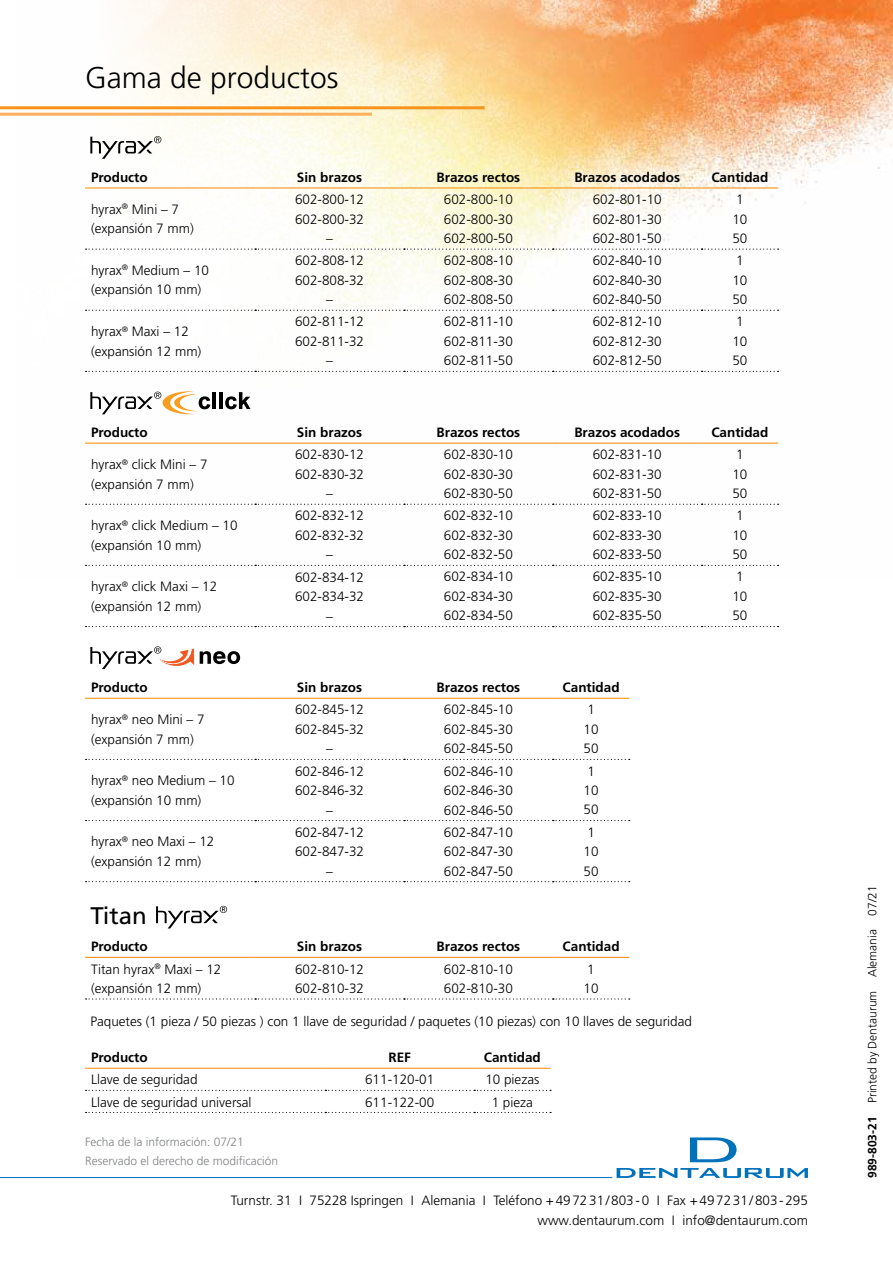
<style>
.page{position:relative;width:893px;height:1263px;background:#fff}
.page>*{position:absolute;margin:0;border:0;box-sizing:border-box;transform-origin:0 0}
.t1{font:300 30px "Frutiger LT Std";color:#000}
.t2{font:24px "Frutiger LT Std";color:#000}
.t3{font:300 13.5px/19.5px "Frutiger LT Std";color:#000}
.t4{font:700 13.5px "Frutiger LT Std";color:#000}
.t5{font:300 12px/19.5px "Frutiger LT Std";color:#808285}
.t6{font:300 12px "Frutiger LT Std";color:#000}
.s1{font-weight:700}
</style>
<div class="page">
<img style="left:17px;top:0;width:876px;height:566px">
<hr style="left:0;top:1177px;width:612px;height:1px;background:#0072bc">
<svg style="left:617px;top:1168px;width:191px;height:10px"></svg>
<svg style="left:690px;top:1137px;width:47px;height:25px"></svg>
<hr style="left:0;top:106px;width:485px;height:3px;background:#f7941e">
<hr style="left:0;top:113px;width:372px;height:3px;background:#fbb05f">
<svg style="left:86px;top:249px;width:693px;height:1px"></svg>
<svg style="left:86px;top:310px;width:693px;height:1px"></svg>
<svg style="left:86px;top:371px;width:693px;height:1px"></svg>
<hr style="left:85px;top:187px;width:170px;height:2px;background:#f7941e">
<hr style="left:255px;top:187px;width:149px;height:2px;background:#f7941e">
<hr style="left:404px;top:187px;width:149px;height:2px;background:#f7941e">
<hr style="left:553px;top:187px;width:149px;height:2px;background:#f7941e">
<hr style="left:702px;top:187px;width:76px;height:2px;background:#f7941e">
<svg style="left:86px;top:504px;width:693px;height:1px"></svg>
<svg style="left:86px;top:565px;width:693px;height:1px"></svg>
<svg style="left:86px;top:626px;width:693px;height:1px"></svg>
<hr style="left:85px;top:443px;width:170px;height:1px;background:#f7941e">
<hr style="left:255px;top:443px;width:149px;height:1px;background:#f7941e">
<hr style="left:404px;top:443px;width:149px;height:1px;background:#f7941e">
<hr style="left:553px;top:443px;width:149px;height:1px;background:#f7941e">
<hr style="left:702px;top:443px;width:76px;height:1px;background:#f7941e">
<hr style="left:213px;top:392px;width:3px;height:17px;background:#000">
<svg style="left:219px;top:392px;width:31px;height:17px"></svg>
<svg style="left:90px;top:391px;width:120px;height:23px"></svg>
<svg style="left:90px;top:136px;width:71px;height:23px"></svg>
<svg style="left:86px;top:1090px;width:465px;height:1px"></svg>
<svg style="left:86px;top:1112px;width:465px;height:1px"></svg>
<hr style="left:85px;top:1068px;width:240px;height:1px;background:#f7941e">
<hr style="left:325px;top:1068px;width:149px;height:1px;background:#f7941e">
<hr style="left:474px;top:1068px;width:77px;height:1px;background:#f7941e">
<svg style="left:86px;top:759px;width:544px;height:1px"></svg>
<svg style="left:86px;top:820px;width:544px;height:1px"></svg>
<svg style="left:86px;top:881px;width:544px;height:1px"></svg>
<hr style="left:85px;top:698px;width:170px;height:1px;background:#f7941e">
<hr style="left:255px;top:698px;width:149px;height:1px;background:#f7941e">
<hr style="left:404px;top:698px;width:149px;height:1px;background:#f7941e">
<hr style="left:553px;top:698px;width:76px;height:1px;background:#f7941e">
<svg style="left:90px;top:646px;width:104px;height:24px"></svg>
<svg style="left:200px;top:651px;width:40px;height:13px"></svg>
<svg style="left:86px;top:998px;width:544px;height:1px"></svg>
<hr style="left:85px;top:957px;width:170px;height:1px;background:#f7941e">
<hr style="left:255px;top:957px;width:149px;height:1px;background:#f7941e">
<hr style="left:404px;top:957px;width:149px;height:1px;background:#f7941e">
<hr style="left:553px;top:957px;width:76px;height:1px;background:#f7941e">
<svg style="left:156px;top:906px;width:71px;height:22px"></svg>
<h1 class="t1" style="left:85px;top:60px;width:255px">Gama de productos</h1>
<p class="t4" style="left:91px;top:169px;width:58px">Producto</p>
<p class="t4" style="left:297px;top:169px;width:67px">Sin brazos</p>
<p class="t4" style="left:436px;top:169px;width:85px">Brazos rectos</p>
<p class="t4" style="left:574px;top:169px;width:107px">Brazos acodados</p>
<p class="t4" style="left:711px;top:169px;width:59px">Cantidad</p>
<p class="t3" style="left:91px;top:200px;width:104px">hyrax<sup>®</sup> Mini – 7 (expansión 7 mm)</p>
<p class="t3" style="left:295px;top:190px;width:71px;text-align:center">602-800-12<br>602-800-32 –</p>
<p class="t3" style="left:444px;top:190px;width:71px;text-align:justify">602-800-10<br>602-800-30<br>602-800-50</p>
<p class="t3" style="left:593px;top:190px;width:71px;text-align:justify">602-801-10<br>602-801-30<br>602-801-50</p>
<p class="t3" style="left:732px;top:190px;width:17px">1<br>10<br>50</p>
<p class="t3" style="left:91px;top:261px;width:120px">hyrax<sup>®</sup> Medium – 10 (expansión 10 mm)</p>
<p class="t3" style="left:295px;top:251px;width:71px;text-align:center">602-808-12<br>602-808-32 –</p>
<p class="t3" style="left:444px;top:251px;width:71px;text-align:justify">602-808-10<br>602-808-30<br>602-808-50</p>
<p class="t3" style="left:593px;top:251px;width:71px;text-align:justify">602-840-10<br>602-840-30<br>602-840-50</p>
<p class="t3" style="left:732px;top:251px;width:17px">1<br>10<br>50</p>
<p class="t3" style="left:91px;top:322px;width:112px">hyrax<sup>®</sup> Maxi – 12 (expansión 12 mm)</p>
<p class="t3" style="left:295px;top:312px;width:71px;text-align:center">602-811-12<br>602-811-32 –</p>
<p class="t3" style="left:444px;top:312px;width:71px;text-align:justify">602-811-10<br>602-811-30<br>602-811-50</p>
<p class="t3" style="left:593px;top:312px;width:71px;text-align:justify">602-812-10<br>602-812-30<br>602-812-50</p>
<p class="t3" style="left:732px;top:312px;width:17px">1<br>10<br>50</p>
<p class="t4" style="left:91px;top:424px;width:58px">Producto</p>
<p class="t4" style="left:297px;top:424px;width:67px">Sin brazos</p>
<p class="t4" style="left:436px;top:424px;width:85px">Brazos rectos</p>
<p class="t4" style="left:574px;top:424px;width:107px">Brazos acodados</p>
<p class="t4" style="left:711px;top:424px;width:59px">Cantidad</p>
<p class="t3" style="left:91px;top:455px;width:118px">hyrax<sup>®</sup> click Mini – 7 (expansión 7 mm)</p>
<p class="t3" style="left:295px;top:445px;width:71px;text-align:center">602-830-12<br>602-830-32 –</p>
<p class="t3" style="left:444px;top:445px;width:71px;text-align:justify">602-830-10<br>602-830-30<br>602-830-50</p>
<p class="t3" style="left:593px;top:445px;width:71px;text-align:justify">602-831-10<br>602-831-30<br>602-831-50</p>
<p class="t3" style="left:732px;top:445px;width:17px">1<br>10<br>50</p>
<p class="t3" style="left:91px;top:516px;width:148px">hyrax<sup>®</sup> click Medium – 10 (expansión 10 mm)</p>
<p class="t3" style="left:295px;top:506px;width:71px;text-align:center">602-832-12<br>602-832-32 –</p>
<p class="t3" style="left:444px;top:506px;width:71px;text-align:justify">602-832-10<br>602-832-30<br>602-832-50</p>
<p class="t3" style="left:593px;top:506px;width:71px;text-align:justify">602-833-10<br>602-833-30<br>602-833-50</p>
<p class="t3" style="left:732px;top:506px;width:17px">1<br>10<br>50</p>
<p class="t3" style="left:91px;top:577px;width:128px">hyrax<sup>®</sup> click Maxi – 12 (expansión 12 mm)</p>
<p class="t3" style="left:295px;top:567px;width:71px;text-align:center">602-834-12<br>602-834-32 –</p>
<p class="t3" style="left:444px;top:567px;width:71px;text-align:justify">602-834-10<br>602-834-30<br>602-834-50</p>
<p class="t3" style="left:593px;top:567px;width:71px;text-align:justify">602-835-10<br>602-835-30<br>602-835-50</p>
<p class="t3" style="left:732px;top:567px;width:17px">1<br>10<br>50</p>
<p class="t4" style="left:91px;top:680px;width:58px">Producto</p>
<p class="t4" style="left:297px;top:680px;width:67px">Sin brazos</p>
<p class="t4" style="left:436px;top:680px;width:85px">Brazos rectos</p>
<p class="t4" style="left:563px;top:680px;width:59px">Cantidad</p>
<p class="t3" style="left:91px;top:710px;width:115px">hyrax<sup>®</sup> neo Mini – 7 (expansión 7 mm)</p>
<p class="t3" style="left:295px;top:700px;width:71px;text-align:center">602-845-12<br>602-845-32 –</p>
<p class="t3" style="left:444px;top:700px;width:71px;text-align:justify">602-845-10<br>602-845-30<br>602-845-50</p>
<p class="t3" style="left:584px;top:700px;width:17px">1<br>10<br>50</p>
<p class="t3" style="left:91px;top:771px;width:145px">hyrax<sup>®</sup> neo Medium – 10 (expansión 10 mm)</p>
<p class="t3" style="left:295px;top:761px;width:71px;text-align:center">602-846-12<br>602-846-32 –</p>
<p class="t3" style="left:444px;top:761px;width:71px;text-align:justify">602-846-10<br>602-846-30<br>602-846-50</p>
<p class="t3" style="left:584px;top:761px;width:17px">1<br>10<br>50</p>
<p class="t3" style="left:91px;top:832px;width:125px">hyrax<sup>®</sup> neo Maxi – 12 (expansión 12 mm)</p>
<p class="t3" style="left:295px;top:822px;width:71px;text-align:center">602-847-12<br>602-847-32 –</p>
<p class="t3" style="left:444px;top:822px;width:71px;text-align:justify">602-847-10<br>602-847-30<br>602-847-50</p>
<p class="t3" style="left:584px;top:822px;width:17px">1<br>10<br>50</p>
<h2 class="t2" style="left:90px;top:901px;width:58px">Titan</h2>
<p class="t4" style="left:91px;top:939px;width:58px">Producto</p>
<p class="t4" style="left:297px;top:939px;width:67px">Sin brazos</p>
<p class="t4" style="left:436px;top:939px;width:85px">Brazos rectos</p>
<p class="t4" style="left:563px;top:939px;width:59px">Cantidad</p>
<p class="t3" style="left:91px;top:959px;width:132px">Titan hyrax<sup>®</sup> Maxi – 12 (expansión 12 mm)</p>
<p class="t3" style="left:295px;top:959px;width:71px">602-810-12<br>602-810-32</p>
<p class="t3" style="left:444px;top:959px;width:71px">602-810-10<br>602-810-30</p>
<p class="t3" style="left:584px;top:959px;width:17px">1<br>10</p>
<p class="t3" style="left:90px;top:1012px;width:603px">Paquetes (1 pieza / 50 piezas ) con 1 llave de seguridad / paquetes (10 piezas) con 10 llaves de seguridad</p>
<p class="t4" style="left:91px;top:1049px;width:58px">Producto</p>
<p class="t4" style="left:388px;top:1049px;width:24px">REF</p>
<p class="t4" style="left:484px;top:1049px;width:59px">Cantidad</p>
<p class="t3" style="left:91px;top:1070px;width:108px">Llave de seguridad</p>
<p class="t3" style="left:365px;top:1070px;width:71px">611-120-01</p>
<p class="t3" style="left:485px;top:1070px;width:56px">10 piezas</p>
<p class="t3" style="left:91px;top:1092px;width:162px">Llave de seguridad universal</p>
<p class="t3" style="left:365px;top:1092px;width:71px">611-122-00</p>
<p class="t3" style="left:492px;top:1092px;width:43px">1 pieza</p>
<p class="t5" style="left:85px;top:1132px;width:195px">Fecha de la información: 07/21<br>Reservado el derecho de modificación</p>
<p class="t3" style="left:231px;top:1191px;width:579px;text-align:right">Turnstr. 31 I 75228 Ispringen I Alemania I Teléfono +497231/803-0 I Fax +497231/803-295 www.dentaurum.com I info@dentaurum.com</p>
<p class="t6" style="left:865px;top:1178px;width:294px;rotate:-90deg"><span class="s1">989-803-21</span> Printed by Dentaurum Alemania 07/21</p>
</div>
